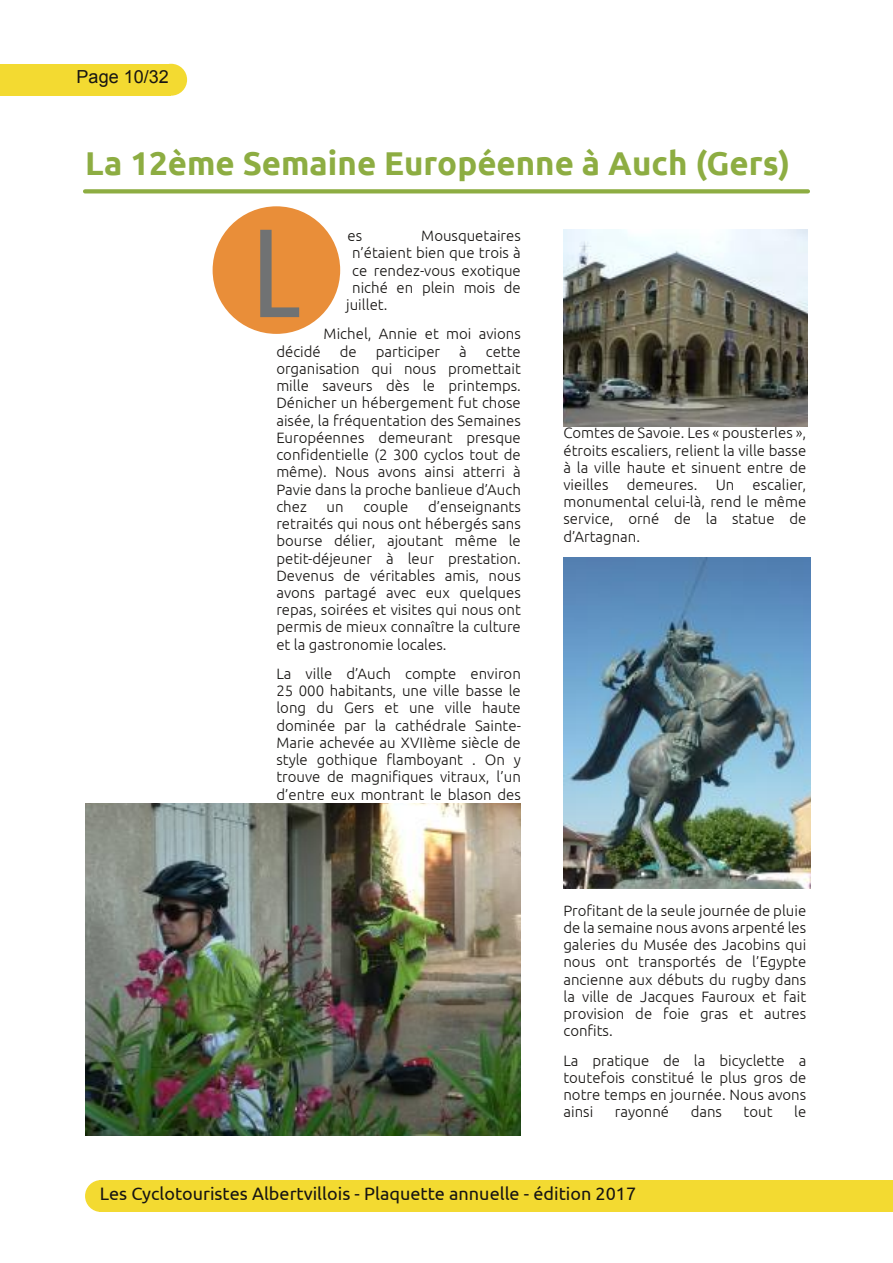
<style>
.page{position:relative;width:893px;height:1263px;background:#fff}
.page>*{position:absolute;margin:0;border:0;box-sizing:border-box;transform-origin:0 0}
.t1{font:126px "Ubuntu Condensed";color:#707273}
.t2{font:700 33px "Ubuntu";color:#8dad42}
.t3{font:18px "Ubuntu";color:#171513}
.t4{font:18px "Arial";color:#171513}
.t5{font:300 15px/17.2px "Ubuntu";color:#171513;text-align:justify}
</style>
<div class="page">
<div style="left:155px;top:64px;width:32px;height:32px;background:#f3da31;border-radius:50%"></div>
<div style="left:0;top:64px;width:171px;height:32px;background:#f3da31"></div>
<div style="left:85px;top:1180px;width:32px;height:32px;background:#f3da31;border-radius:50%"></div>
<div style="left:99px;top:1180px;width:794px;height:32px;background:#f3da31"></div>
<svg style="left:85px;top:189px;width:723px;height:4px;background:#93b14c"></svg>
<img style="left:85px;top:804px;width:436px;height:331px">
<img style="left:563px;top:230px;width:245px;height:196px">
<div style="left:213px;top:206px;width:127px;height:128px;background:#e98e39;border-radius:50%"></div>
<img style="left:563px;top:557px;width:247px;height:332px">
<p class="t4" style="left:77px;top:67px;width:94px">Page 10/32</p>
<h2 class="t2" style="left:85px;top:144px;width:707px">La 12ème Semaine Européenne à Auch (Gers)</h2>
<h1 class="t1" style="left:250px;top:200px;width:54px">L</h1>
<p class="t5" style="left:348px;top:227px;width:16px">es</p>
<p class="t5" style="left:421px;top:227px;width:101px">Mousquetaires</p>
<p class="t5" style="left:352px;top:244px;width:170px">n’étaient bien que trois à</p>
<p class="t5" style="left:352px;top:261px;width:170px">ce rendez-vous exotique</p>
<p class="t5" style="left:352px;top:279px;width:170px">niché en plein mois de</p>
<p class="t5" style="left:346px;top:296px;width:43px">juillet.</p>
<p class="t5" style="left:324px;top:325px;width:199px">Michel, Annie et moi avions</p>
<p class="t5" style="left:276px;top:342px;width:46px">décidé</p>
<p class="t5" style="left:340px;top:342px;width:18px">de</p>
<p class="t5" style="left:376px;top:342px;width:66px">participer</p>
<p class="t5" style="left:459px;top:342px;width:9px">à</p>
<p class="t5" style="left:276px;top:342px;width:246px;text-indent:209px">cette organisation qui nous promettait mille saveurs dès le printemps.<br>Dénicher un hébergement fut chose aisée, la fréquentation des Semaines Européennes demeurant presque confidentielle (2 300 cyclos tout de même). Nous avons ainsi atterri à Pavie dans la proche banlieue d’Auch chez</p>
<p class="t5" style="left:276px;top:498px;width:246px;text-indent:152px">d’enseignants retraités qui nous ont hébergés sans bourse délier, ajoutant même le petit-déjeuner à leur prestation.<br>Devenus de véritables amis, nous avons partagé avec eux quelques repas, soirées et visites qui nous ont permis de mieux connaître la culture et la gastronomie locales.</p>
<p class="t5" style="left:276px;top:665px;width:246px">La ville d’Auch compte environ 25 000 habitants, une ville basse le long du Gers et une ville haute dominée par la cathédrale Sainte-Marie achevée au XVIIème siècle de style gothique flamboyant . On y trouve de magnifiques vitraux, l’un d’entre eux montrant le blason des</p>
<p class="t5" style="left:327px;top:498px;width:19px">un</p>
<p class="t5" style="left:363px;top:498px;width:46px">couple</p>
<p class="t5" style="left:563px;top:424px;width:244px">Comtes de Savoie. Les « pousterles », étroits escaliers, relient la ville basse à la ville haute et sinuent entre de vieilles demeures. Un escalier, monumental celui-là, rend le même service, orné de la statue de d’Artagnan.</p>
<p class="t5" style="left:563px;top:901px;width:244px">Profitant de la seule journée de pluie de la semaine nous avons arpenté les galeries du Musée des Jacobins qui nous ont transportés de l’Egypte ancienne aux débuts du rugby dans la ville de Jacques Fauroux et fait provision de foie gras et autres confits.</p>
<p class="t5" style="left:563px;top:1051px;width:244px">La pratique de la bicyclette a toutefois constitué le plus gros de notre temps en journée. Nous avons ainsi</p>
<p class="t5" style="left:615px;top:1103px;width:56px">rayonné</p>
<p class="t5" style="left:691px;top:1103px;width:33px">dans</p>
<p class="t5" style="left:744px;top:1103px;width:30px">tout</p>
<p class="t5" style="left:794px;top:1103px;width:14px">le</p>
<p class="t3" style="left:100px;top:1184px;width:538px">Les Cyclotouristes Albertvillois - Plaquette annuelle - édition 2017</p>
</div>
